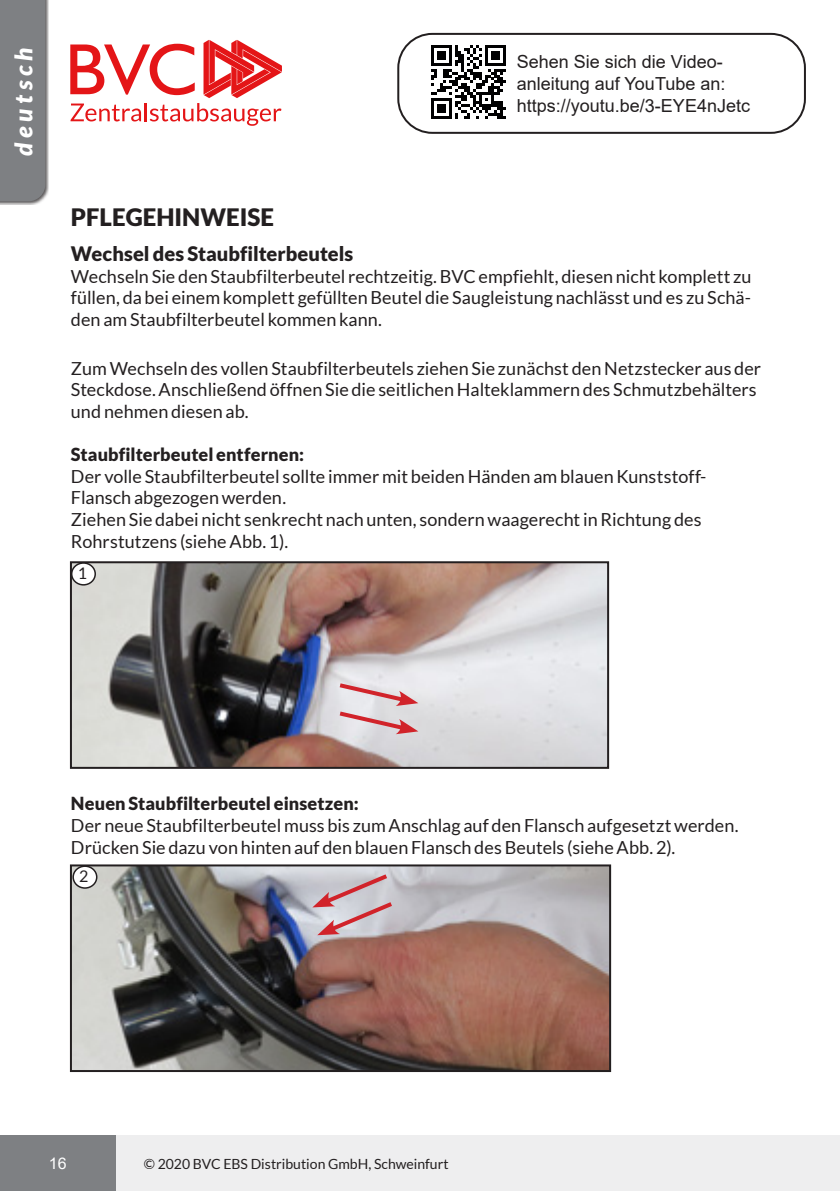
<style>
.page{position:relative;width:840px;height:1191px;background:#fff}
.page>*{position:absolute;margin:0;border:0;box-sizing:border-box;transform-origin:0 0}
.Seiten-Headline{font:900 24px "Lato";color:#231f20}
.t1{font:italic 900 24px "Lato";color:#fff}
.Text_fett{font:900 20px "Lato";color:#231f20}
.Text_fett-2{font:18px/21.6px "Lato";letter-spacing:.005em;color:#231f20}
.Text_allgemein{font:18px/21.6px "Lato";letter-spacing:.005em;color:#231f20;text-align:justify}
.t2{font:18px/21.6px "Arial";color:#231f20}
.Text_fett-3{font:900 18px "Lato";letter-spacing:.005em;color:#231f20}
.t3{font:16px "Arial";color:#fff}
.t4{font:16px "Lato";color:#231f20}
.t5{font:14px "Lato";color:#231f20}
.s1{font-weight:900}
</style>
<div class="page">
<div style="left:1px;top:1135px;width:838px;height:56px;background:#eeeeef"></div>
<div style="left:0;top:1135px;width:115px;height:56px;background:#7e8083"></div>
<div style="left:0;top:0;width:49px;height:204px;background:#231f20;opacity:.75"></div>
<div style="left:0;top:0;width:45px;height:201px;background:#7e8083"></div>
<svg style="left:70px;top:40px;width:212px;height:86px"></svg>
<img style="left:73px;top:867px;width:534px;height:202px">
<div style="left:70px;top:864px;width:540px;height:208px;border:2px solid #231f20"></div>
<img style="left:73px;top:564px;width:532px;height:202px">
<div style="left:70px;top:561px;width:538px;height:208px;border:2px solid #231f20"></div>
<svg style="left:335px;top:680px;width:83px;height:54px;background:#dfc1c6"></svg>
<svg style="left:312px;top:871px;width:84px;height:64px;background:#ccb5bc"></svg>
<div style="left:72px;top:563px;width:23px;height:22px;background:#fff;border-radius:50%"></div>
<div style="left:71px;top:562px;width:25px;height:23px;border:2px solid #231f20;border-radius:50%"></div>
<div style="left:73px;top:866px;width:24px;height:22px;background:#fff;border-radius:50%"></div>
<div style="left:72px;top:865px;width:25px;height:23px;border:2px solid #231f20;border-radius:50%"></div>
<svg style="left:431px;top:45px;width:74px;height:74px"></svg>
<div style="left:397px;top:33px;width:408px;height:101px;border:2px solid #231f20;border-radius:34px"></div>
<h1 class="t1" style="left:9px;top:156px;width:110px;rotate:-90deg">deutsch</h1>
<p class="Seiten-Headline" style="left:71px;top:203px;width:204px">PFLEGEHINWEISE</p>
<p class="t2" style="left:516px;top:51px;width:235px">Sehen Sie sich die Video&shy;anleitung auf YouTube an: https://youtu.be/3-EYE4nJetc</p>
<p class="Text_fett" style="left:71px;top:242px;width:284px">Wechsel des Staubfilterbeutels</p>
<p class="Text_allgemein" style="left:71px;top:265px;width:681px">Wechseln Sie den Staubfilterbeutel rechtzeitig. BVC empfiehlt, diesen nicht komplett zu füllen, da bei einem komplett gefüllten Beutel die Saugleistung nachlässt und es zu Schä&shy;den am Staubfilterbeutel kommen kann.</p>
<p class="Text_fett-2" style="left:71px;top:357px;width:691px">Zum Wechseln des vollen Staubfilterbeutels ziehen Sie zunächst den Netzstecker aus der<br>Steckdose. Anschließend öffnen Sie die seitlichen Halteklammern des Schmutzbehälters und nehmen diesen ab.</p>
<p class="Text_fett-3" style="left:71px;top:444px;width:234px">Staubfilterbeutel entfernen:</p>
<p class="Text_fett-2" style="left:71px;top:465px;width:636px">Der volle Staubfilterbeutel sollte immer mit beiden Händen am blauen Kunststoff-Flansch abgezogen werden.<br>Ziehen Sie dabei nicht senkrecht nach unten, sondern waagerecht in Richtung des Rohrstutzens (siehe Abb. 1).</p>
<p class="t4" style="left:78px;top:564px;width:11px">1</p>
<p class="Text_fett-2" style="left:71px;top:793px;width:668px"><span class="s1">Neuen Staubfilterbeutel einsetzen:<br></span>Der neue Staubfilterbeutel muss bis zum Anschlag auf den Flansch aufgesetzt werden.<br>Drücken Sie dazu von hinten auf den blauen Flansch des Beutels (siehe Abb. 2).</p>
<p class="t4" style="left:79px;top:867px;width:11px">2</p>
<p class="t3" style="left:49px;top:1152px;width:19px">16</p>
<p class="t5" style="left:144px;top:1156px;width:306px">© 2020 BVC EBS Distribution GmbH, Schweinfurt</p>
</div>
